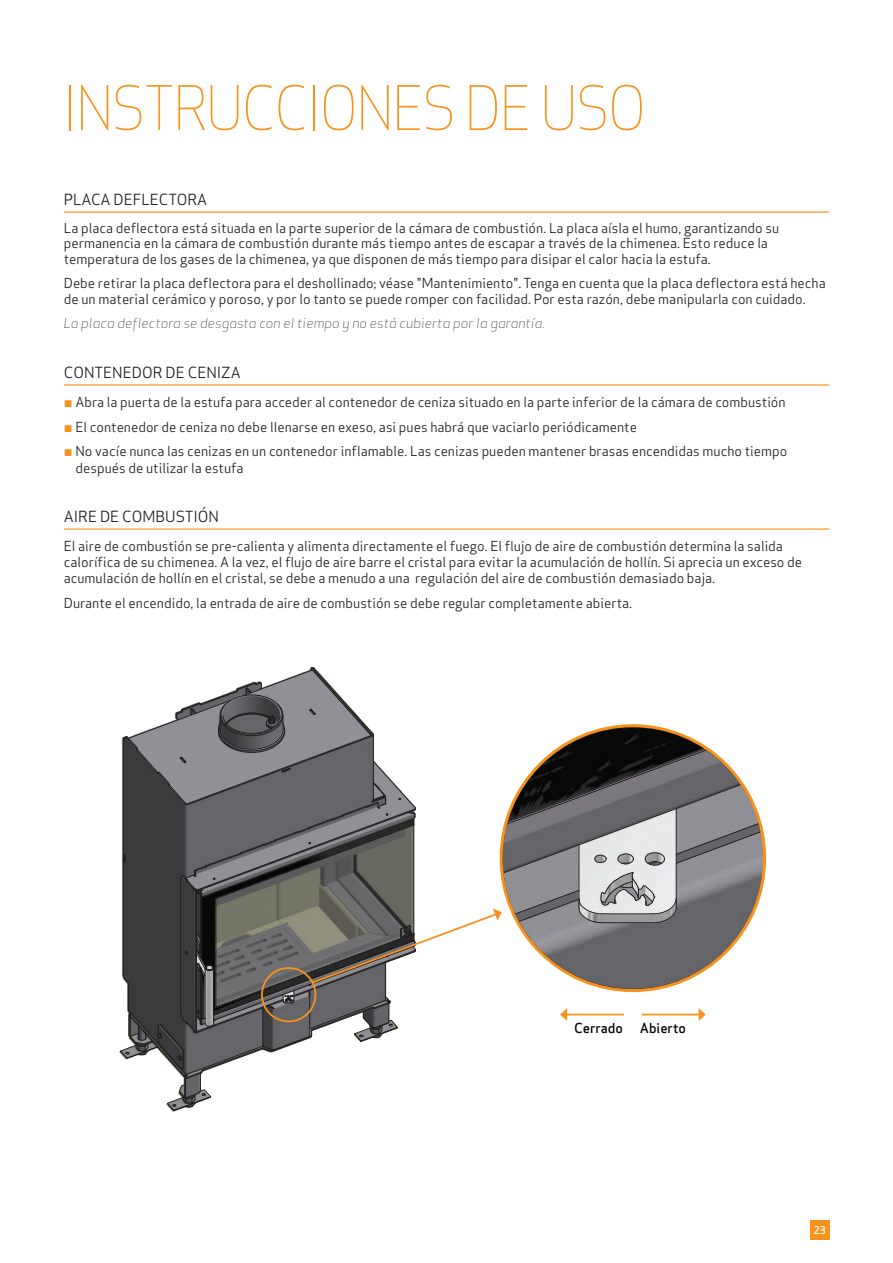
<style>
.page{position:relative;width:893px;height:1263px;background:#fff}
.page>*{position:absolute;margin:0;border:0;box-sizing:border-box;transform-origin:0 0}
.t1{font:300 60px "Apex Sans";letter-spacing:-.01em;color:#f7931d;scale:.9 1}
.t2{font:15px "Apex Sans";color:#231f20}
.t3{font:13.5px/16.2px "Apex Sans";color:#231f20}
.t4{font:italic 300 13.5px "Apex Sans";color:#231f20}
.t5{font:500 13.5px "Apex Sans";color:#000}
.t6{font:500 10.5px "Apex Sans";color:#fff}
.s1{color:#f7931d}
</style>
<div class="page">
<svg style="left:120px;top:667px;width:646px;height:445px"></svg>
<div style="left:810px;top:1220px;width:19px;height:20px;background:#f7931d"></div>
<hr style="left:64px;top:211px;width:765px;height:2px;background:#f7931d">
<hr style="left:64px;top:384px;width:765px;height:2px;background:#f7931d">
<hr style="left:64px;top:528px;width:765px;height:2px;background:#f7931d">
<h1 class="t1" style="left:64px;top:69px;width:648px">INSTRUCCIONES DE USO</h1>
<p class="t2" style="left:64px;top:187px;width:145px">PLACA DEFLECTORA</p>
<p class="t3" style="left:64px;top:219px;width:717px;line-height:15.6px">La placa deflectora está situada en la parte superior de la cámara de combustión. La placa aísla el humo, garantizando su permanencia en la cámara de combustión durante más tiempo antes de escapar a través de la chimenea. Esto reduce la temperatura de los gases de la chimenea, ya que disponen de más tiempo para disipar el calor hacia la estufa.</p>
<p class="t3" style="left:64px;top:273px;width:763px">Debe retirar la placa deflectora para el deshollinado; véase "Mantenimiento". Tenga en cuenta que la placa deflectora está hecha de un material cerámico y poroso, y por lo tanto se puede romper con facilidad. Por esta razón, debe manipularla con cuidado.</p>
<p class="t4" style="left:64px;top:315px;width:483px">La placa deflectora se desgasta con el tiempo y no está cubierta por la garantía.</p>
<p class="t2" style="left:64px;top:360px;width:179px">CONTENEDOR DE CENIZA</p>
<p class="t3" style="left:64px;top:388px;width:725px;line-height:24.8px"><span class="s1">¬</span> Abra la puerta de la estufa para acceder al contenedor de ceniza situado en la parte inferior de la cámara de combustión <span class="s1">¬</span> El contenedor de ceniza no debe llenarse en exeso, asi pues habrá que vaciarlo periódicamente<br><span class="s1">¬</span> No vacíe nunca las cenizas en un contenedor inflamable. Las cenizas pueden mantener brasas encendidas mucho tiempo</p>
<p class="t3" style="left:76px;top:458px;width:169px">después de utilizar la estufa</p>
<p class="t2" style="left:64px;top:504px;width:157px">AIRE DE COMBUSTIÓN</p>
<p class="t3" style="left:64px;top:537px;width:740px">El aire de combustión se pre-calienta y alimenta directamente el fuego. El flujo de aire de combustión determina la salida calorífica de su chimenea. A la vez, el flujo de aire barre el cristal para evitar la acumulación de hollín. Si aprecia un exceso de acumulación de hollín en el cristal, se debe a menudo a una regulación del aire de combustión demasiado baja.</p>
<p class="t3" style="left:64px;top:594px;width:570px">Durante el encendido, la entrada de aire de combustión se debe regular completamente abierta.</p>
<p class="t5" style="left:574px;top:1016px;width:50px">Cerrado</p>
<p class="t5" style="left:640px;top:1016px;width:48px">Abierto</p>
<p class="t6" style="left:813px;top:1221px;width:14px">23</p>
</div>
